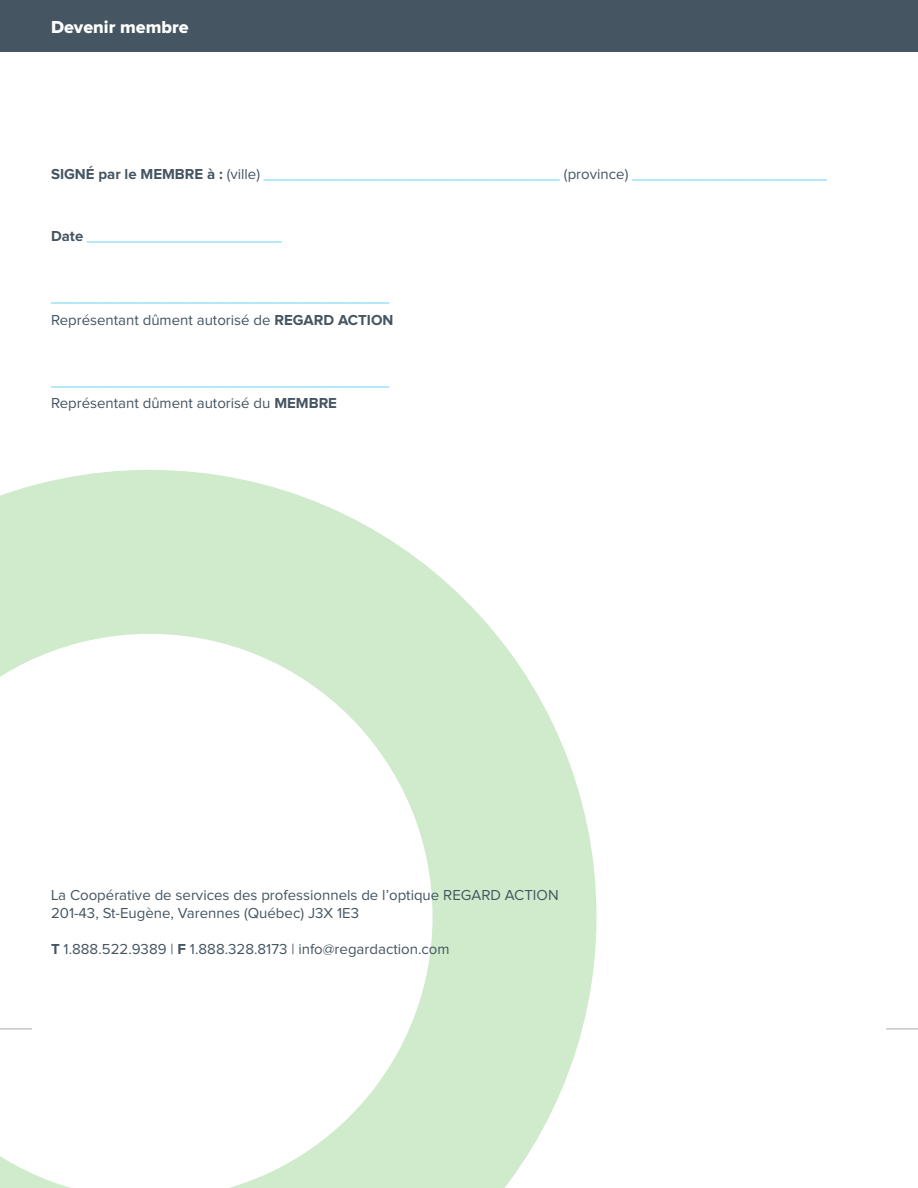
<style>
.page{position:relative;width:918px;height:1188px;background:#fff}
.page>*{position:absolute;margin:0;border:0;box-sizing:border-box;transform-origin:0 0}
.t1{font:18px "Proxima Nova Extrabld";color:#fff}
.t2{font:15px/22.2px "Proxima Nova";color:#57cbf2}
.t3{font:15px/18px "Proxima Nova";color:#455561}
.s1{font-weight:700;color:#455561}
.s2{color:#455561}
.s3{font-weight:700}
</style>
<div class="page">
<svg style="left:0;top:470px;width:597px;height:718px"></svg>
<hr style="left:0;top:1028px;width:32px;height:2px;background:#c4c5c4">
<hr style="left:886px;top:1028px;width:32px;height:2px;background:#c4c5c4">
<div style="left:0;top:0;width:918px;height:51px;background:#455561"></div>
<p class="t1" style="left:51px;top:18px;width:139px">Devenir membre</p>
<p class="t2" style="left:51px;top:164px;width:777px"><span class="s1">SIGNÉ par le MEMBRE à :</span> <span class="s2">(ville)</span> ___________________________________ <span class="s2">(province)</span> _______________________</p>
<p class="t2" style="left:51px;top:225px;width:232px"><span class="s1">Date</span> _______________________</p>
<p class="t2" style="left:51px;top:287px;width:344px">________________________________________<br><span class="s2">Représentant dûment autorisé de</span> <span class="s1">REGARD ACTION</span></p>
<p class="t2" style="left:51px;top:371px;width:340px">________________________________________<br><span class="s2">Représentant dûment autorisé du</span> <span class="s1">MEMBRE</span></p>
<p class="t3" style="left:51px;top:887px;width:509px">La Coopérative de services des professionnels de l’optique REGARD ACTION<br>201-43, St-Eugène, Varennes (Québec) J3X 1E3</p>
<p class="t3" style="left:51px;top:941px;width:400px"><span class="s3">T</span> 1.888.522.9389 | <span class="s3">F</span> 1.888.328.8173 | info@regardaction.com</p>
</div>
